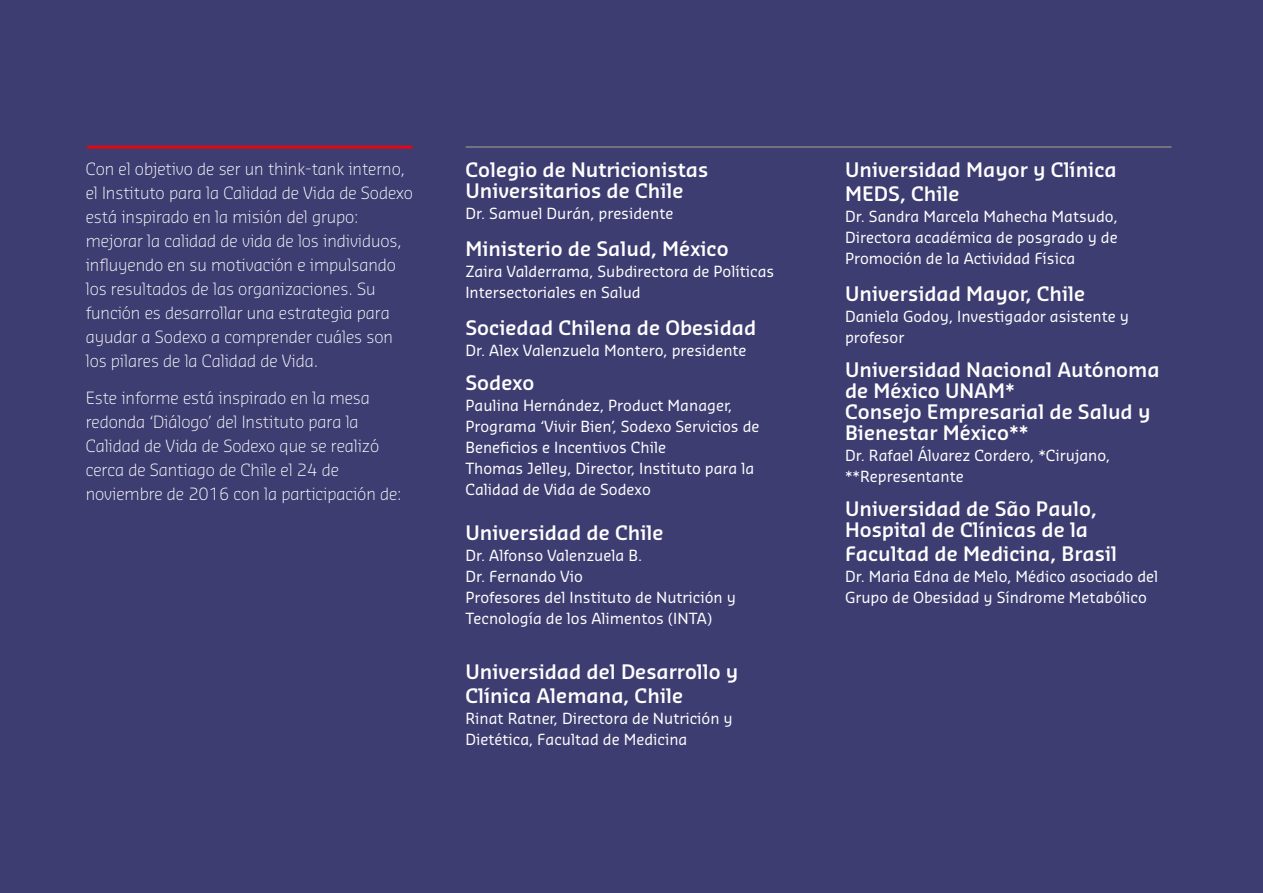
<style>
.page{position:relative;width:1263px;height:893px;background:#3e3d72}
.page>*{position:absolute;margin:0;border:0;box-sizing:border-box;transform-origin:0 0}
.t1{font:600 19.5px/21px "Sansa Pro";color:#fff}
.t2{font:300 16.5px/24px "Sansa Pro";letter-spacing:-.005em;color:#fff}
.t3{font:15px/21px "Sansa Pro";color:#fff}
</style>
<div class="page">
<hr style="left:466px;top:146px;width:705px;height:2px;background:#858584">
<hr style="left:87px;top:146px;width:325px;height:3px;background:#e30613">
<p class="t2" style="left:86px;top:156px;width:329px">Con el objetivo de ser un think-tank interno, el Instituto para la Calidad de Vida de Sodexo está inspirado en la misión del grupo: mejorar la calidad de vida de los individuos, influyendo en su motivación e impulsando los resultados de las organizaciones. Su función es desarrollar una estrategia para ayudar a Sodexo a comprender cuáles son los pilares de la Calidad de Vida.</p>
<p class="t2" style="left:86px;top:385px;width:317px">Este informe está inspirado en la mesa redonda ‘Diálogo’ del Instituto para la Calidad de Vida de Sodexo que se realizó cerca de Santiago de Chile el 24 de noviembre de 2016 con la participación de:</p>
<h1 class="t1" style="left:465px;top:159px;width:244px">Colegio de Nutricionistas<br>Universitarios de Chile</h1>
<p class="t3" style="left:465px;top:203px;width:210px">Dr. Samuel Durán, presidente</p>
<h1 class="t1" style="left:465px;top:238px;width:265px">Ministerio de Salud, México</h1>
<p class="t3" style="left:465px;top:261px;width:310px">Zaira Valderrama, Subdirectora de Políticas<br>Intersectoriales en Salud</p>
<h1 class="t1" style="left:465px;top:317px;width:292px">Sociedad Chilena de Obesidad</h1>
<p class="t3" style="left:465px;top:339px;width:283px">Dr. Alex Valenzuela Montero, presidente</p>
<h1 class="t1" style="left:465px;top:371px;width:71px">Sodexo</h1>
<p class="t3" style="left:465px;top:394px;width:296px">Paulina Hernández, Product Manager, Programa ‘Vivir Bien’, Sodexo Servicios de Beneficios e Incentivos Chile<br>Thomas Jelley, Director, Instituto para la Calidad de Vida de Sodexo</p>
<h1 class="t1" style="left:465px;top:521px;width:200px">Universidad de Chile</h1>
<p class="t3" style="left:465px;top:544px;width:272px">Dr. Alfonso Valenzuela B.<br>Dr. Fernando Vio<br>Profesores del Instituto de Nutrición y<br>Tecnología de los Alimentos (INTA)</p>
<h1 class="t1" style="left:465px;top:659px;width:275px;line-height:24px">Universidad del Desarrollo y<br>Clínica Alemana, Chile</h1>
<p class="t3" style="left:465px;top:707px;width:269px">Rinat Ratner, Directora de Nutrición y<br>Dietética, Facultad de Medicina</p>
<h1 class="t1" style="left:845px;top:158px;width:273px;line-height:24px">Universidad Mayor y Clínica<br>MEDS, Chile</h1>
<p class="t3" style="left:845px;top:206px;width:274px;text-align:justify">Dr. Sandra Marcela Mahecha Matsudo, Directora académica de posgrado y de Promoción de la Actividad Física</p>
<h1 class="t1" style="left:845px;top:283px;width:242px">Universidad Mayor, Chile</h1>
<p class="t3" style="left:845px;top:306px;width:285px">Daniela Godoy, Investigador asistente y profesor</p>
<h1 class="t1" style="left:845px;top:359px;width:316px">Universidad Nacional Autónoma de México UNAM*<br>Consejo Empresarial de Salud y<br>Bienestar México**</h1>
<p class="t3" style="left:845px;top:444px;width:267px">Dr. Rafael Álvarez Cordero, *Cirujano, **Representante</p>
<h1 class="t1" style="left:845px;top:497px;width:253px">Universidad de São Paulo,<br>Hospital de Clínicas de la</h1>
<h1 class="t1" style="left:845px;top:542px;width:273px">Facultad de Medicina, Brasil</h1>
<p class="t3" style="left:845px;top:565px;width:315px">Dr. Maria Edna de Melo, Médico asociado del<br>Grupo de Obesidad y Síndrome Metabólico</p>
</div>
